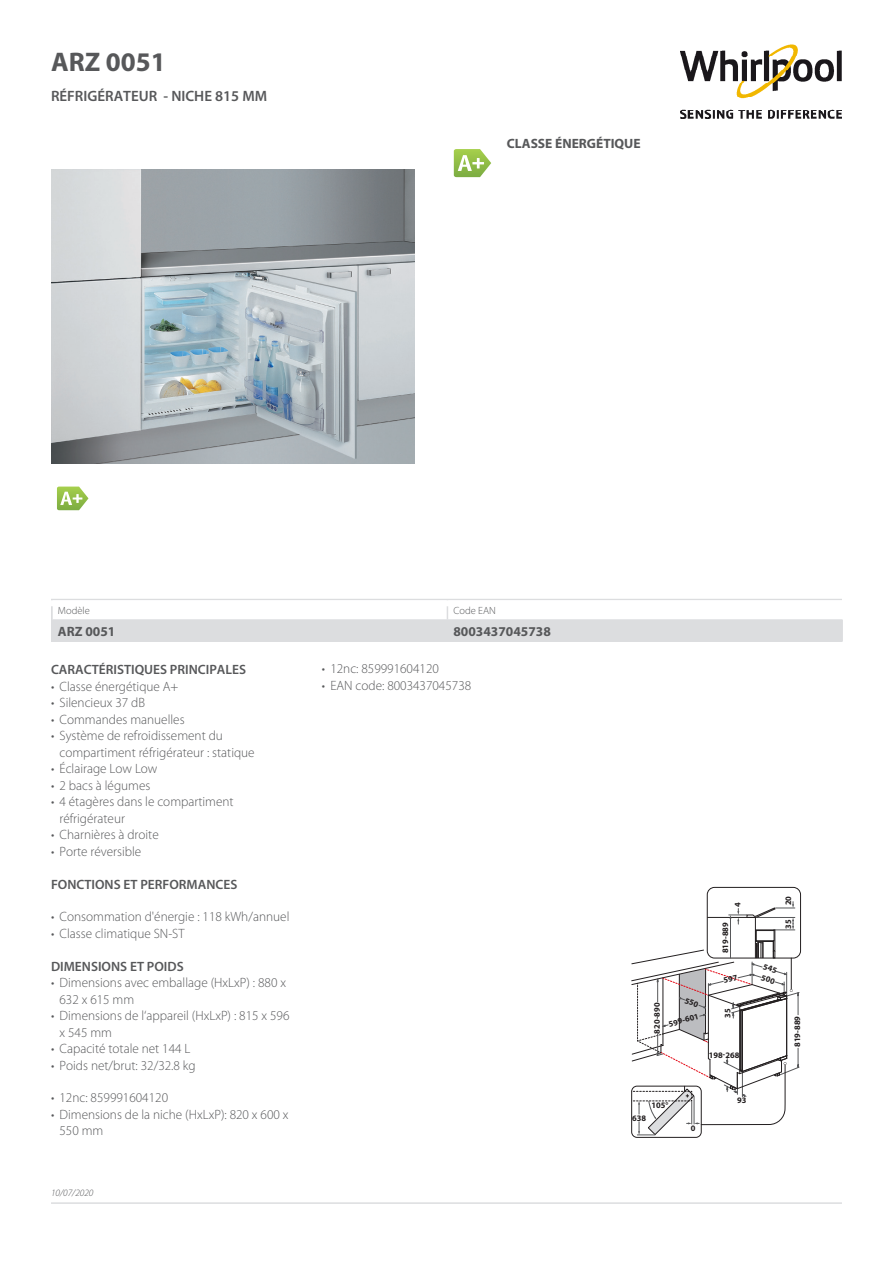
<style>
.page{position:relative;width:893px;height:1263px;background:#fff}
.page>*{position:absolute;margin:0;border:0;box-sizing:border-box;transform-origin:0 0}
.t1{font:700 27px "Myriad Pro";color:#57585a}
.t2{font:600 15px "Myriad Pro";color:#57585a}
.t3{font:300 13.5px/16.5px "Myriad Pro";color:#57585a}
.t4{font:600 13.5px "Myriad Pro";color:#57585a}
.t5{font:700 13.5px "Myriad Pro";color:#57585a}
.t6{font:300 10.5px "Myriad Pro";color:#57585a}
.t7{font:italic 300 9.75px "Myriad Pro";color:#57585a}
.t8{font:700 8.4px "Myriad Pro";color:#231f20}
</style>
<div class="page">
<svg style="left:57px;top:487px;width:31px;height:23px"></svg>
<img style="left:51px;top:169px;width:364px;height:294px">
<svg style="left:454px;top:149px;width:37px;height:28px"></svg>
<svg style="left:51px;top:606px;width:792px;height:36px"></svg>
<img style="left:680px;top:44px;width:162px;height:75px">
<hr style="left:51px;top:599px;width:791px;height:1px;background:#dcdddf">
<div style="left:707px;top:887px;width:94px;height:71px;border:1px solid #231f20;border-radius:7px"></div>
<hr style="left:51px;top:1202px;width:791px;height:2px;background:#dcdddf">
<svg style="left:631px;top:902px;width:168px;height:234px"></svg>
<h1 class="t1" style="left:51px;top:45px;width:116px">ARZ 0051</h1>
<p class="t2" style="left:51px;top:86px;width:218px">RÉFRIGÉRATEUR - NICHE 815 MM</p>
<p class="t5" style="left:507px;top:135px;width:135px">CLASSE ÉNERGÉTIQUE</p>
<p class="t6" style="left:58px;top:604px;width:33px">Modèle</p>
<p class="t6" style="left:453px;top:604px;width:44px">Code EAN</p>
<p class="t5" style="left:58px;top:622px;width:59px">ARZ 0051</p>
<p class="t5" style="left:453px;top:622px;width:99px">8003437045738</p>
<p class="t4" style="left:51px;top:661px;width:197px">CARACTÉRISTIQUES PRINCIPALES</p>
<p class="t3" style="left:51px;top:678px;width:129px">• Classe énergétique A+</p>
<p class="t3" style="left:51px;top:694px;width:96px">• Silencieux 37 dB</p>
<p class="t3" style="left:51px;top:711px;width:135px">• Commandes manuelles</p>
<p class="t3" style="left:60px;top:727px;width:197px;text-indent:-9px">• Système de refroidissement du compartiment réfrigérateur : statique</p>
<p class="t3" style="left:51px;top:760px;width:108px">• Éclairage Low Low</p>
<p class="t3" style="left:51px;top:777px;width:101px">• 2 bacs à légumes</p>
<p class="t3" style="left:60px;top:793px;width:176px;text-indent:-9px">• 4 étagères dans le compartiment réfrigérateur</p>
<p class="t3" style="left:51px;top:826px;width:109px">• Charnières à droite</p>
<p class="t3" style="left:51px;top:843px;width:92px">• Porte réversible</p>
<p class="t4" style="left:51px;top:875px;width:188px">FONCTIONS ET PERFORMANCES</p>
<p class="t3" style="left:51px;top:908px;width:240px">• Consommation d'énergie : 118 kWh/annuel</p>
<p class="t3" style="left:51px;top:925px;width:135px">• Classe climatique SN-ST</p>
<p class="t4" style="left:51px;top:957px;width:134px">DIMENSIONS ET POIDS</p>
<p class="t3" style="left:60px;top:974px;width:228px;text-indent:-9px">• Dimensions avec emballage (HxLxP) : 880 x<br>632 x 615 mm</p>
<p class="t3" style="left:60px;top:1007px;width:231px;text-indent:-9px">• Dimensions de l‘appareil (HxLxP) : 815 x 596 x 545 mm</p>
<p class="t3" style="left:51px;top:1040px;width:141px">• Capacité totale net 144 L</p>
<p class="t3" style="left:51px;top:1057px;width:146px">• Poids net/brut: 32/32.8 kg</p>
<p class="t3" style="left:51px;top:1089px;width:119px">• 12nc: 859991604120</p>
<p class="t3" style="left:60px;top:1106px;width:230px;text-indent:-9px">• Dimensions de la niche (HxLxP): 820 x 600 x<br>550 mm</p>
<p class="t7" style="left:51px;top:1187px;width:44px">10/07/2020</p>
<p class="t3" style="left:322px;top:660px;width:119px">• 12nc: 859991604120</p>
<p class="t3" style="left:322px;top:677px;width:151px">• EAN code: 8003437045738</p>
<p class="t8" style="left:732px;top:907px;width:6px;rotate:-90deg">4</p>
<p class="t8" style="left:720px;top:953px;width:32px;rotate:-90deg">819-889</p>
<p class="t8" style="left:652px;top:1034px;width:32px;rotate:-90deg">820-890</p>
<p class="t8" style="left:667px;top:1019px;width:32px;rotate:-15deg">599-601</p>
<p class="t8" style="left:651px;top:1100px;width:19px">105°</p>
<p class="t8" style="left:632px;top:1112px;width:16px">638</p>
<p class="t8" style="left:691px;top:1123px;width:6px">0</p>
<p class="t8" style="left:722px;top:1018px;width:11px;rotate:-90deg">35</p>
<p class="t8" style="left:709px;top:1049px;width:32px">198 268</p>
<p class="t8" style="left:737px;top:1095px;width:11px">93</p>
<p class="t8" style="left:723px;top:1048px;width:4px">-</p>
<p class="t8" style="left:783px;top:905px;width:11px;rotate:-90deg">20</p>
<p class="t8" style="left:783px;top:928px;width:11px;rotate:-90deg">35</p>
<p class="t8" style="left:792px;top:1047px;width:32px;rotate:-90deg">819-889</p>
</div>
